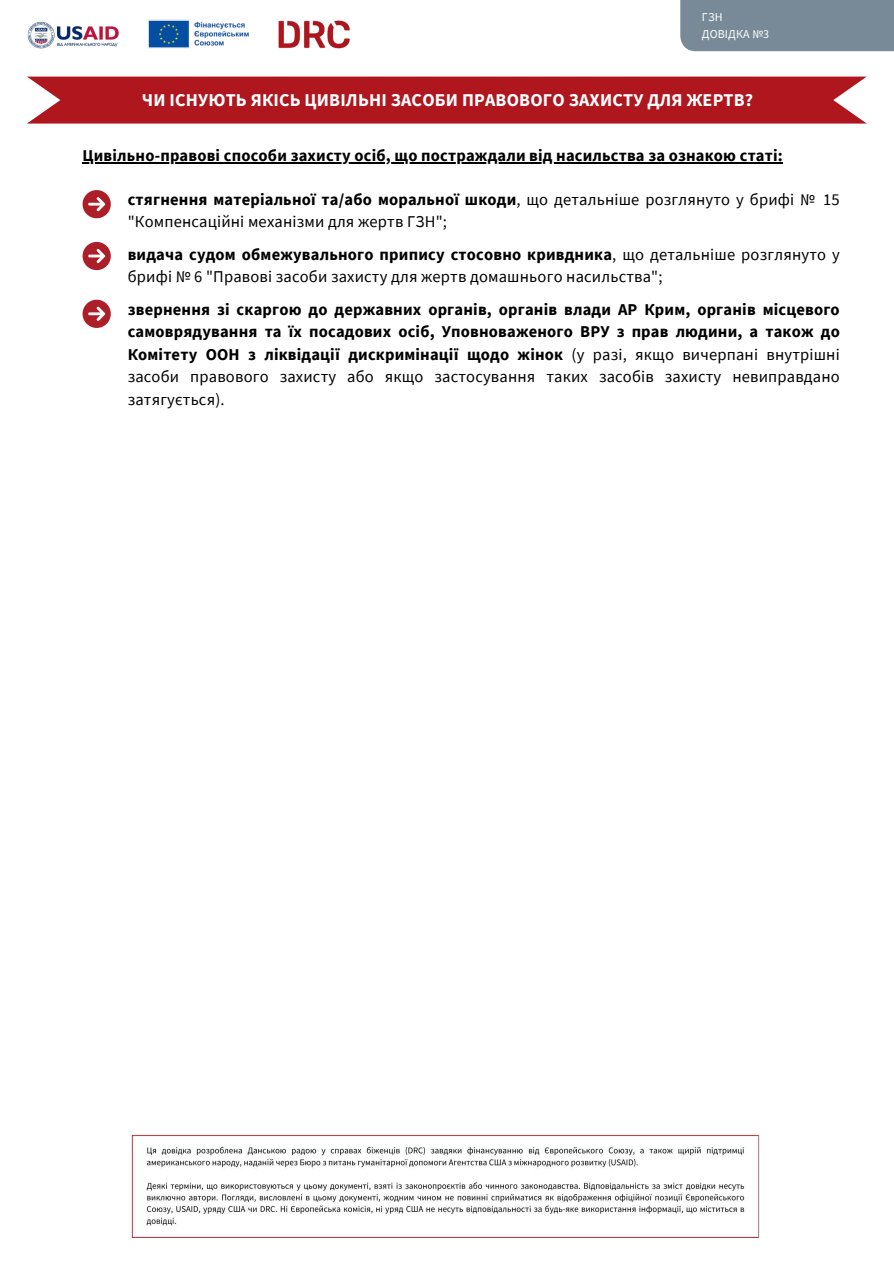
<style>
.page{position:relative;width:894px;height:1264px;background:#fff}
.page>*{position:absolute;margin:0;border:0;box-sizing:border-box;transform-origin:0 0}
.t1{font:700 18px "Source Sans Pro";letter-spacing:.01em;color:#fff}
.t2{font:700 16.5px/22.5px "Source Sans Pro";letter-spacing:.01em;color:#000;text-align:justify}
.t3{font:16.5px/22.5px "Source Sans Pro";letter-spacing:.01em;color:#000}
.t4{font:12px/17px "Source Sans Pro";letter-spacing:.01em;color:#fff}
.s1{font-weight:700}
.s2{font-weight:400}
</style>
<div class="page">
<div style="left:744px;top:0;width:149px;height:51px;background:#788a97"></div>
<div style="left:27px;top:77px;width:839px;height:47px;background:#af161e"></div>
<svg style="left:83px;top:190px;width:28px;height:28px"></svg>
<hr style="left:83px;top:162px;width:699px;height:1px;background:#000">
<svg style="left:83px;top:242px;width:28px;height:28px"></svg>
<svg style="left:83px;top:300px;width:28px;height:28px"></svg>
<img style="left:27px;top:0;width:717px;height:52px">
<img style="left:131px;top:1134px;width:629px;height:104px">
<p class="t4" style="left:701px;top:8px;width:69px">ГЗН<br>ДОВІДКА №3</p>
<p class="t1" style="left:142px;top:88px;width:612px">ЧИ ІСНУЮТЬ ЯКІСЬ ЦИВІЛЬНІ ЗАСОБИ ПРАВОВОГО ЗАХИСТУ ДЛЯ ЖЕРТВ?</p>
<p class="t2" style="left:83px;top:144px;width:701px">Цивільно-правові способи захисту осіб, що постраждали від насильства за ознакою статі:</p>
<p class="t3" style="left:128px;top:187px;width:713px"><span class="s1">стягнення матеріальної та/або моральної шкоди</span>, що детальніше розглянуто у брифі № 15 "Компенсаційні механізми для жертв ГЗН";</p>
<p class="t3" style="left:128px;top:242px;width:713px"><span class="s1">видача судом обмежувального припису стосовно кривдника</span>, що детальніше розглянуто у брифі № 6 "Правові засоби захисту для жертв домашнього насильства";</p>
<p class="t2" style="left:128px;top:297px;width:713px">звернення зі скаргою до державних органів, органів влади АР Крим, органів місцевого самоврядування та їх посадових осіб, Уповноваженого ВРУ з прав людини, а також до Комітету ООН з ліквідації дискримінації щодо жінок <span class="s2">(у разі, якщо вичерпані внутрішні засоби правового захисту або якщо застосування таких засобів захисту невиправдано затягується).</span></p>
</div>
